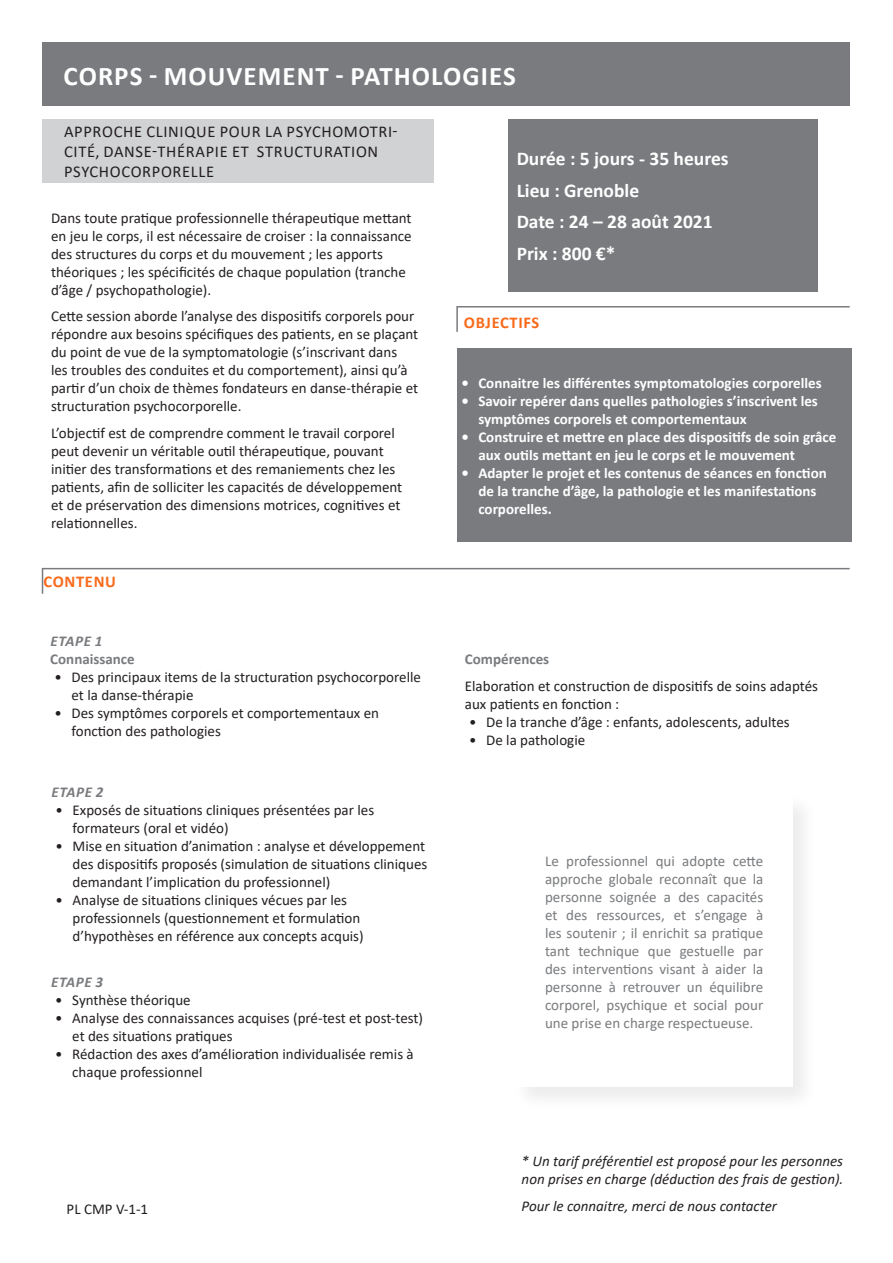
<style>
.page{position:relative;width:893px;height:1263px;background:#fff}
.page>*{position:absolute;margin:0;border:0;box-sizing:border-box;transform-origin:0 0}
.titre_1{font:700 27px "Calibri";letter-spacing:.04em;color:#fff}
.Durée{font:700 19.5px "Calibri";color:#fff}
.titre_2{font:16.5px/19.8px "Calibri";letter-spacing:.04em;color:#231f20}
.titre_3{font:700 16.5px "Calibri";letter-spacing:.04em;color:#f96a1b}
.Texte_de_présentatio{font:15px/18px "Calibri";color:#231f20}
.t1{font:700 15px/18px "Calibri";color:#fff}
.texte_ombre{font:15px/18px "Calibri";color:#797b7e;text-align:justify}
.Texte_de_présentatio-2{font:italic 15px/18px "Calibri";color:#231f20}
.Sous_étape{font:700 15px "Calibri";color:#797b7e}
.Etape{font:italic 700 15px "Calibri";letter-spacing:.04em;color:#797b7e}
</style>
<div class="page">
<div style="left:43px;top:119px;width:391px;height:64px;background:#d1d2d4"></div>
<div style="left:457px;top:349px;width:394px;height:193px;background:#797b7e"></div>
<div style="left:511px;top:792px;width:307px;height:319px;background:#f8f8f8"></div>
<div style="left:515px;top:796px;width:278px;height:291px;background:#fff"></div>
<div style="left:42px;top:43px;width:808px;height:63px;background:#797b7e"></div>
<svg style="left:456px;top:306px;width:394px;height:26px"></svg>
<svg style="left:41px;top:567px;width:809px;height:27px"></svg>
<div style="left:508px;top:119px;width:310px;height:172px;background:#797b7e"></div>
<p class="titre_1" style="left:64px;top:56px;width:454px">CORPS - MOUVEMENT - PATHOLOGIES</p>
<p class="titre_2" style="left:64px;top:122px;width:335px">APPROCHE CLINIQUE POUR LA PSYCHOMOTRI-<br>CITÉ, DANSE-THÉRAPIE ET STRUCTURATION<br>PSYCHOCORPORELLE</p>
<p class="Texte_de_présentatio" style="left:51px;top:208px;width:362px">Dans toute pratique professionnelle thérapeutique mettant en jeu le corps, il est nécessaire de croiser : la connaissance des structures du corps et du mouvement ; les apports théoriques ; les spécificités de chaque population (tranche d’âge / psychopathologie).</p>
<p class="Texte_de_présentatio" style="left:51px;top:307px;width:369px">Cette session aborde l’analyse des dispositifs corporels pour répondre aux besoins spécifiques des patients, en se plaçant du point de vue de la symptomatologie (s’inscrivant dans<br>les troubles des conduites et du comportement), ainsi qu’à partir d’un choix de thèmes fondateurs en danse-thérapie et structuration psychocorporelle.</p>
<p class="Texte_de_présentatio" style="left:51px;top:423px;width:353px">L’objectif est de comprendre comment le travail corporel peut devenir un véritable outil thérapeutique, pouvant initier des transformations et des remaniements chez les patients, afin de solliciter les capacités de développement et de préservation des dimensions motrices, cognitives et relationnelles.</p>
<p class="titre_3" style="left:44px;top:570px;width:74px">CONTENU</p>
<p class="Etape" style="left:51px;top:630px;width:53px">ETAPE 1</p>
<p class="Sous_étape" style="left:50px;top:648px;width:86px">Connaissance</p>
<p class="Texte_de_présentatio" style="left:72px;top:667px;width:351px;text-indent:-17px">• Des principaux items de la structuration psychocorporelle et la danse-thérapie</p>
<p class="Texte_de_présentatio" style="left:72px;top:703px;width:309px;text-indent:-17px">• Des symptômes corporels et comportementaux en fonction des pathologies</p>
<p class="Etape" style="left:52px;top:781px;width:53px">ETAPE 2</p>
<p class="Texte_de_présentatio" style="left:73px;top:800px;width:303px;text-indent:-17px">• Exposés de situations cliniques présentées par les formateurs (oral et vidéo)</p>
<p class="Texte_de_présentatio" style="left:73px;top:836px;width:356px;text-indent:-17px">• Mise en situation d’animation : analyse et développement des dispositifs proposés (simulation de situations cliniques demandant l’implication du professionnel)</p>
<p class="Texte_de_présentatio" style="left:73px;top:890px;width:293px;text-indent:-17px">• Analyse de situations cliniques vécues par les professionnels (questionnement et formulation d’hypothèses en référence aux concepts acquis)</p>
<p class="Etape" style="left:51px;top:971px;width:53px">ETAPE 3</p>
<p class="Texte_de_présentatio" style="left:55px;top:991px;width:137px">• Synthèse théorique</p>
<p class="Texte_de_présentatio" style="left:72px;top:1009px;width:352px;text-indent:-17px">• Analyse des connaissances acquises (pré-test et post-test) et des situations pratiques</p>
<p class="Texte_de_présentatio" style="left:72px;top:1045px;width:343px;text-indent:-17px">• Rédaction des axes d’amélioration individualisée remis à chaque professionnel</p>
<p class="Durée" style="left:517px;top:144px;width:213px">Durée : 5 jours - 35 heures</p>
<p class="Durée" style="left:517px;top:176px;width:124px">Lieu : Grenoble</p>
<p class="Durée" style="left:517px;top:208px;width:198px">Date : 24 – 28 août 2021</p>
<p class="Durée" style="left:517px;top:240px;width:100px">Prix : 800 €*</p>
<p class="titre_3" style="left:464px;top:310px;width:77px">OBJECTIFS</p>
<p class="t1" style="left:461px;top:374px;width:362px">• Connaitre les différentes symptomatologies corporelles</p>
<p class="t1" style="left:478px;top:392px;width:341px;text-indent:-17px">• Savoir repérer dans quelles pathologies s’inscrivent les symptômes corporels et comportementaux</p>
<p class="t1" style="left:478px;top:428px;width:359px;text-indent:-17px">• Construire et mettre en place des dispositifs de soin grâce aux outils mettant en jeu le corps et le mouvement</p>
<p class="t1" style="left:478px;top:464px;width:350px;text-indent:-17px">• Adapter le projet et les contenus de séances en fonction de la tranche d’âge, la pathologie et les manifestations corporelles.</p>
<p class="Sous_étape" style="left:465px;top:648px;width:86px">Compérences</p>
<p class="Texte_de_présentatio" style="left:465px;top:676px;width:355px">Elaboration et construction de dispositifs de soins adaptés aux patients en fonction :</p>
<p class="Texte_de_présentatio" style="left:469px;top:712px;width:322px">• De la tranche d’âge : enfants, adolescents, adultes</p>
<p class="Texte_de_présentatio" style="left:469px;top:730px;width:118px">• De la pathologie</p>
<p class="texte_ombre" style="left:545px;top:852px;width:220px">Le professionnel qui adopte cette approche globale reconnaît que la personne soignée a des capacités et des ressources, et s’engage à les soutenir ; il enrichit sa pratique tant technique que gestuelle par des interventions visant à aider la personne à retrouver un équilibre corporel, psychique et social pour une prise en charge respectueuse.</p>
<p class="Texte_de_présentatio-2" style="left:522px;top:1152px;width:323px">* Un tarif préférentiel est proposé pour les personnes non prises en charge (déduction des frais de gestion).</p>
<p class="Texte_de_présentatio" style="left:67px;top:1199px;width:83px">PL CMP V-1-1</p>
<p class="Texte_de_présentatio-2" style="left:522px;top:1196px;width:257px">Pour le connaitre, merci de nous contacter</p>
</div>
